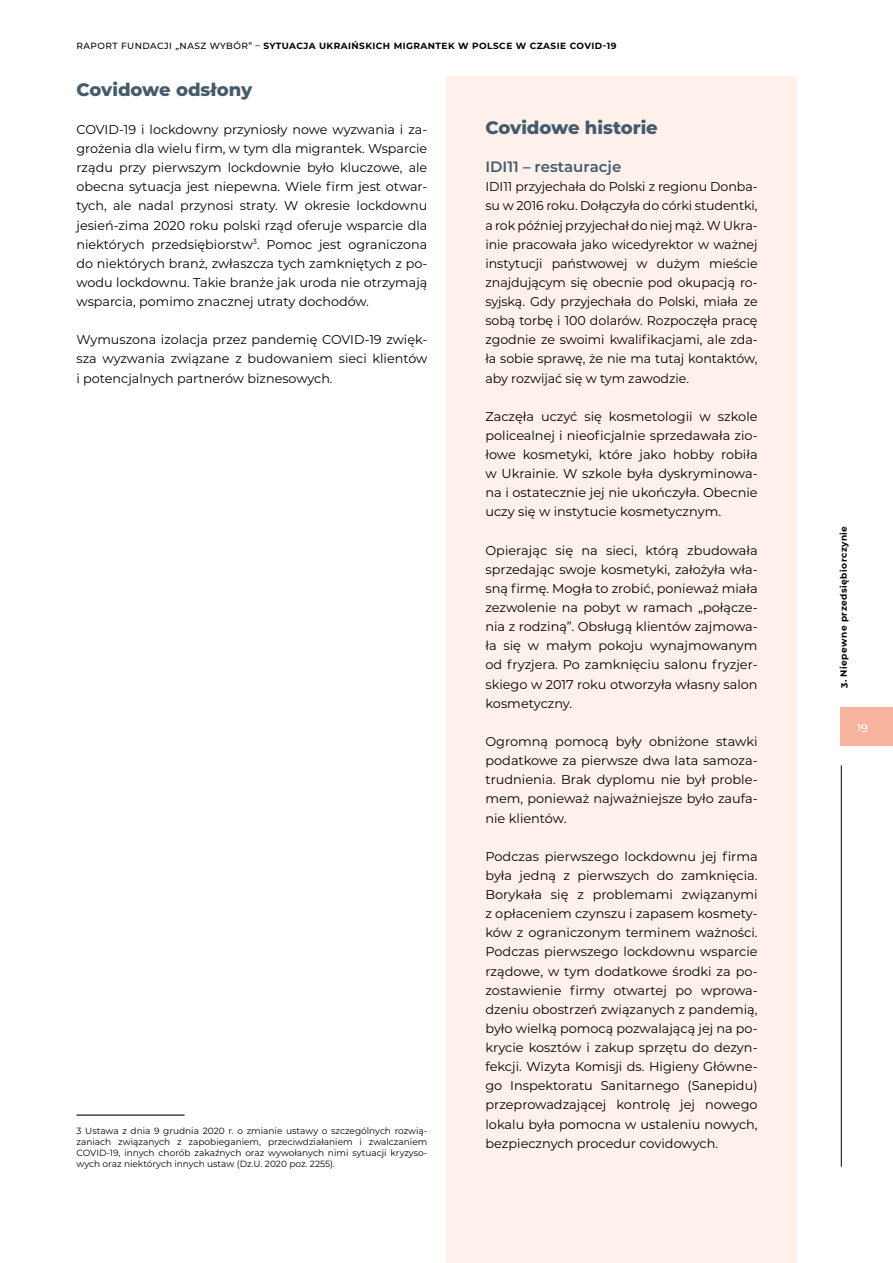
<style>
.page{position:relative;width:893px;height:1263px;background:#fff}
.page>*{position:absolute;margin:0;border:0;box-sizing:border-box;transform-origin:0 0}
.t1{font:800 18px "Montserrat";color:#455b6c}
.t2{font:600 15px "Montserrat";color:#455b6c}
.t3{font:12.75px/19.2px "Montserrat";color:#000;text-align:justify}
.t4{font:500 11.25px "Montserrat";color:#fff}
.t5{font:9px/10.8px "Montserrat";color:#000;text-align:justify}
.t6{font:700 9px "Montserrat";letter-spacing:.05em;color:#000}
.s1{font-weight:500}
</style>
<div class="page">
<div style="left:840px;top:708px;width:53px;height:38px;background:#f7b49f"></div>
<hr style="left:841px;top:765px;width:1px;height:402px;background:#000">
<div style="left:446px;top:77px;width:351px;height:1186px;background:#fef1ec"></div>
<hr style="left:77px;top:1114px;width:108px;height:2px;background:#000">
<p class="t6" style="left:77px;top:39px;width:541px"><span class="s1">RAPORT FUNDACJI „NASZ WYBÓR” –</span> SYTUACJA UKRAIŃSKICH MIGRANTEK W POLSCE W CZASIE COVID-19</p>
<h1 class="t1" style="left:77px;top:76px;width:177px">Covidowe odsłony</h1>
<p class="t3" style="left:77px;top:119px;width:352px">COVID-19 i lockdowny przyniosły nowe wyzwania i za&shy;grożenia dla wielu firm, w tym dla migrantek. Wsparcie rządu przy pierwszym lockdownie było kluczowe, ale obecna sytuacja jest niepewna. Wiele firm jest otwar&shy;tych, ale nadal przynosi straty. W okresie lockdownu jesień-zima 2020 roku polski rząd oferuje wsparcie dla niektórych przedsiębiorstw<sup>3</sup>. Pomoc jest ograniczona do niektórych branż, zwłaszcza tych zamkniętych z po&shy;wodu lockdownu. Takie branże jak uroda nie otrzymają wsparcia, pomimo znacznej utraty dochodów.</p>
<p class="t3" style="left:77px;top:330px;width:352px">Wymuszona izolacja przez pandemię COVID-19 zwięk&shy;sza wyzwania związane z budowaniem sieci klientów i potencjalnych partnerów biznesowych.</p>
<p class="t5" style="left:77px;top:1125px;width:352px">3 Ustawa z dnia 9 grudnia 2020 r. o zmianie ustawy o szczególnych rozwią&shy;zaniach związanych z zapobieganiem, przeciwdziałaniem i zwalczaniem COVID-19, innych chorób zakaźnych oraz wywołanych nimi sytuacji kryzyso&shy;wych oraz niektórych innych ustaw (Dz.U. 2020 poz. 2255).</p>
<h1 class="t1" style="left:485px;top:114px;width:174px">Covidowe historie</h1>
<p class="t2" style="left:485px;top:156px;width:137px">IDI11 – restauracje</p>
<p class="t3" style="left:485px;top:177px;width:274px">IDI11 przyjechała do Polski z regionu Donba&shy;su w 2016 roku. Dołączyła do córki studentki, a rok później przyjechał do niej mąż. W Ukra&shy;inie pracowała jako wicedyrektor w ważnej instytucji państwowej w dużym mieście znajdującym się obecnie pod okupacją ro&shy;syjską. Gdy przyjechała do Polski, miała ze sobą torbę i 100 dolarów. Rozpoczęła pracę zgodnie ze swoimi kwalifikacjami, ale zda&shy;ła sobie sprawę, że nie ma tutaj kontaktów, aby rozwijać się w tym zawodzie.</p>
<p class="t3" style="left:485px;top:406px;width:274px">Zaczęła uczyć się kosmetologii w szkole policealnej i nieoficjalnie sprzedawała zio&shy;łowe kosmetyki, które jako hobby robiła w Ukrainie. W szkole była dyskryminowa&shy;na i ostatecznie jej nie ukończyła. Obecnie uczy się w instytucie kosmetycznym.</p>
<p class="t3" style="left:485px;top:540px;width:274px">Opierając się na sieci, którą zbudowała sprzedając swoje kosmetyki, założyła wła&shy;sną firmę. Mogła to zrobić, ponieważ miała zezwolenie na pobyt w ramach „połącze&shy;nia z rodziną”. Obsługą klientów zajmowa&shy;ła się w małym pokoju wynajmowanym od fryzjera. Po zamknięciu salonu fryzjer&shy;skiego w 2017 roku otworzyła własny salon kosmetyczny.</p>
<p class="t3" style="left:485px;top:731px;width:274px">Ogromną pomocą były obniżone stawki podatkowe za pierwsze dwa lata samoza&shy;trudnienia. Brak dyplomu nie był proble&shy;mem, ponieważ najważniejsze było zaufa&shy;nie klientów.</p>
<p class="t3" style="left:485px;top:846px;width:274px">Podczas pierwszego lockdownu jej firma była jedną z pierwszych do zamknięcia.<br>Borykała się z problemami związanymi z opłaceniem czynszu i zapasem kosmety&shy;ków z ograniczonym terminem ważności.<br>Podczas pierwszego lockdownu wsparcie rządowe, w tym dodatkowe środki za po&shy;zostawienie firmy otwartej po wprowa&shy;dzeniu obostrzeń związanych z pandemią, było wielką pomocą pozwalającą jej na po&shy;krycie kosztów i zakup sprzętu do dezyn&shy;fekcji. Wizyta Komisji ds. Higieny Główne&shy;go Inspektoratu Sanitarnego (Sanepidu) przeprowadzającej kontrolę jej nowego lokalu była pomocna w ustaleniu nowych, bezpiecznych procedur covidowych.</p>
<p class="t6" style="left:837px;top:688px;width:164px;rotate:-90deg">3. Niepewne przedsiębiorczynie</p>
<p class="t4" style="left:857px;top:719px;width:13px">19</p>
</div>
